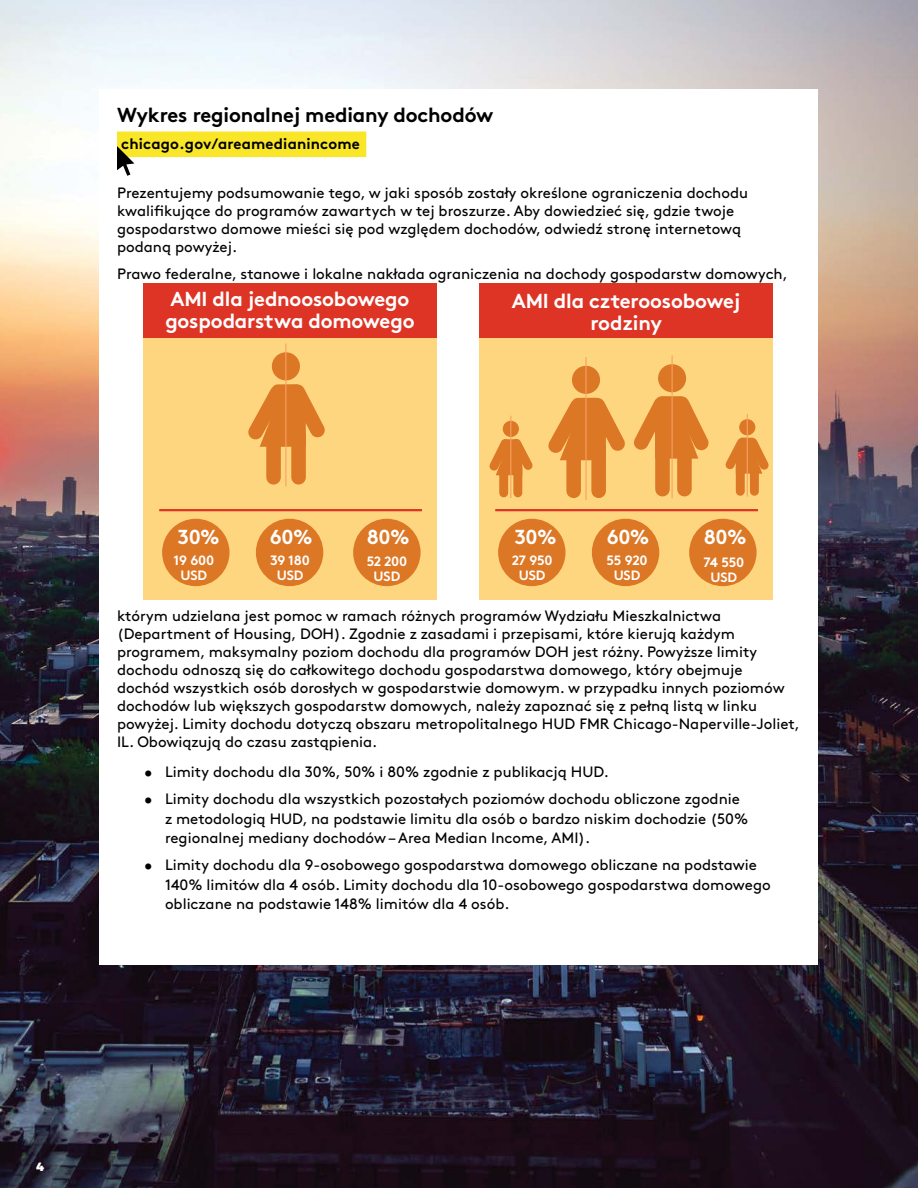
<style>
.page{position:relative;width:918px;height:1188px;background:#fff}
.page>*{position:absolute;margin:0;border:0;box-sizing:border-box;transform-origin:0 0}
.t1{font:700 20.25px/22.5px "Brown";letter-spacing:-.01em;color:#fff;text-align:center}
.t2{font:700 20.25px "Brown";letter-spacing:-.01em;color:#000}
.t3{font:15px/18px "Brown Regular Alt";color:#000}
.t4{font:700 15px "Brown";letter-spacing:.01em;color:#000}
.t5{font:700 13.5px/15px "Brown";letter-spacing:-.01em;color:#fff;text-align:center}
.t6{font:900 12px "Montserrat";color:#fff}
</style>
<div class="page">
<img style="left:0;top:0;width:918px;height:1188px">
<div style="left:99px;top:89px;width:718px;height:875px;background:#fff"></div>
<div style="left:117px;top:132px;width:249px;height:25px;background:#f9e629"></div>
<svg style="left:117px;top:146px;width:17px;height:30px"></svg>
<div style="left:479px;top:284px;width:294px;height:316px;background:#ffd680"></div>
<div style="left:479px;top:284px;width:294px;height:54px;background:#dd3426"></div>
<div style="left:572px;top:366px;width:28px;height:28px;background:#dc7725;border-radius:50%"></div>
<hr style="left:495px;top:509px;width:263px;height:2px;background:#dd3426">
<div style="left:498px;top:519px;width:68px;height:67px;background:#dc7725;border-radius:50%"></div>
<div style="left:592px;top:519px;width:67px;height:67px;background:#dc7725;border-radius:50%"></div>
<div style="left:689px;top:519px;width:68px;height:67px;background:#dc7725;border-radius:50%"></div>
<hr style="left:585px;top:357px;width:2px;height:143px;background:#f9a061">
<div style="left:658px;top:364px;width:28px;height:28px;background:#dc7725;border-radius:50%"></div>
<hr style="left:672px;top:355px;width:1px;height:143px;background:#f9a061">
<svg style="left:489px;top:384px;width:280px;height:116px"></svg>
<hr style="left:747px;top:414px;width:1px;height:83px;background:#f9a061">
<div style="left:143px;top:284px;width:294px;height:316px;background:#ffd680"></div>
<div style="left:143px;top:283px;width:294px;height:55px;background:#dd3426"></div>
<hr style="left:159px;top:509px;width:263px;height:2px;background:#dd3426">
<div style="left:162px;top:519px;width:68px;height:67px;background:#dc7725;border-radius:50%"></div>
<div style="left:256px;top:519px;width:67px;height:67px;background:#dc7725;border-radius:50%"></div>
<div style="left:353px;top:519px;width:68px;height:67px;background:#dc7725;border-radius:50%"></div>
<div style="left:272px;top:352px;width:28px;height:28px;background:#dc7725;border-radius:50%"></div>
<svg style="left:248px;top:372px;width:77px;height:115px"></svg>
<hr style="left:285px;top:343px;width:1px;height:143px;background:#f9a061">
<h1 class="t2" style="left:117px;top:98px;width:378px">Wykres regionalnej mediany dochodów</h1>
<p class="t4" style="left:121px;top:131px;width:240px">chicago.gov/areamedianincome</p>
<p class="t3" style="left:117px;top:183px;width:633px">Prezentujemy podsumowanie tego, w jaki sposób zostały określone ograniczenia dochodu kwalifikujące do programów zawartych w tej broszurze. Aby dowiedzieć się, gdzie twoje gospodarstwo domowe mieści się pod względem dochodów, odwiedź stronę internetową podaną powyżej.</p>
<p class="t3" style="left:117px;top:264px;width:672px">Prawo federalne, stanowe i lokalne nakłada ograniczenia na dochody gospodarstw domowych,</p>
<h1 class="t1" style="left:165px;top:285px;width:251px;text-align:left">AMI dla jednoosobowego gospodarstwa domowego</h1>
<h1 class="t1" style="left:178px;top:524px;width:44px">30%</h1>
<p class="t5" style="left:174px;top:552px;width:42px">19 600<br>USD</p>
<p class="t5" style="left:270px;top:552px;width:41px">39 180<br>USD</p>
<p class="t5" style="left:367px;top:552px;width:42px">52 200<br>USD</p>
<h1 class="t1" style="left:270px;top:524px;width:44px">60%</h1>
<h1 class="t1" style="left:367px;top:524px;width:44px">80%</h1>
<h1 class="t1" style="left:512px;top:287px;width:230px">AMI dla czteroosobowej rodziny</h1>
<h1 class="t1" style="left:607px;top:524px;width:44px">60%</h1>
<h1 class="t1" style="left:704px;top:524px;width:44px">80%</h1>
<h1 class="t1" style="left:515px;top:524px;width:44px">30%</h1>
<p class="t5" style="left:512px;top:552px;width:43px">27 950<br>USD</p>
<p class="t5" style="left:606px;top:552px;width:43px">55 920<br>USD</p>
<p class="t5" style="left:703px;top:553px;width:42px">74 550<br>USD</p>
<p class="t3" style="left:117px;top:606px;width:685px">którym udzielana jest pomoc w ramach różnych programów Wydziału Mieszkalnictwa (Department of Housing, DOH). Zgodnie z zasadami i przepisami, które kierują każdym programem, maksymalny poziom dochodu dla programów DOH jest różny. Powyższe limity dochodu odnoszą się do całkowitego dochodu gospodarstwa domowego, który obejmuje<br>dochód wszystkich osób dorosłych w gospodarstwie domowym. w przypadku innych poziomów dochodów lub większych gospodarstw domowych, należy zapoznać się z pełną listą w linku powyżej. Limity dochodu dotyczą obszaru metropolitalnego HUD FMR Chicago-Naperville-Joliet, IL. Obowiązują do czasu zastąpienia.</p>
<p class="t3" style="left:144px;top:762px;width:467px">• Limity dochodu dla 30%, 50% i 80% zgodnie z publikacją HUD.</p>
<p class="t3" style="left:165px;top:788px;width:585px;line-height:19.5px;text-indent:-21px">• Limity dochodu dla wszystkich pozostałych poziomów dochodu obliczone zgodnie z metodologią HUD, na podstawie limitu dla osób o bardzo niskim dochodzie (50% regionalnej mediany dochodów – Area Median Income, AMI).</p>
<p class="t3" style="left:165px;top:854px;width:607px;line-height:19.5px;text-indent:-21px">• Limity dochodu dla 9-osobowego gospodarstwa domowego obliczane na podstawie<br>140% limitów dla 4 osób. Limity dochodu dla 10-osobowego gospodarstwa domowego obliczane na podstawie 148% limitów dla 4 osób.</p>
<p class="t6" style="left:36px;top:1159px;width:9px">4</p>
</div>
